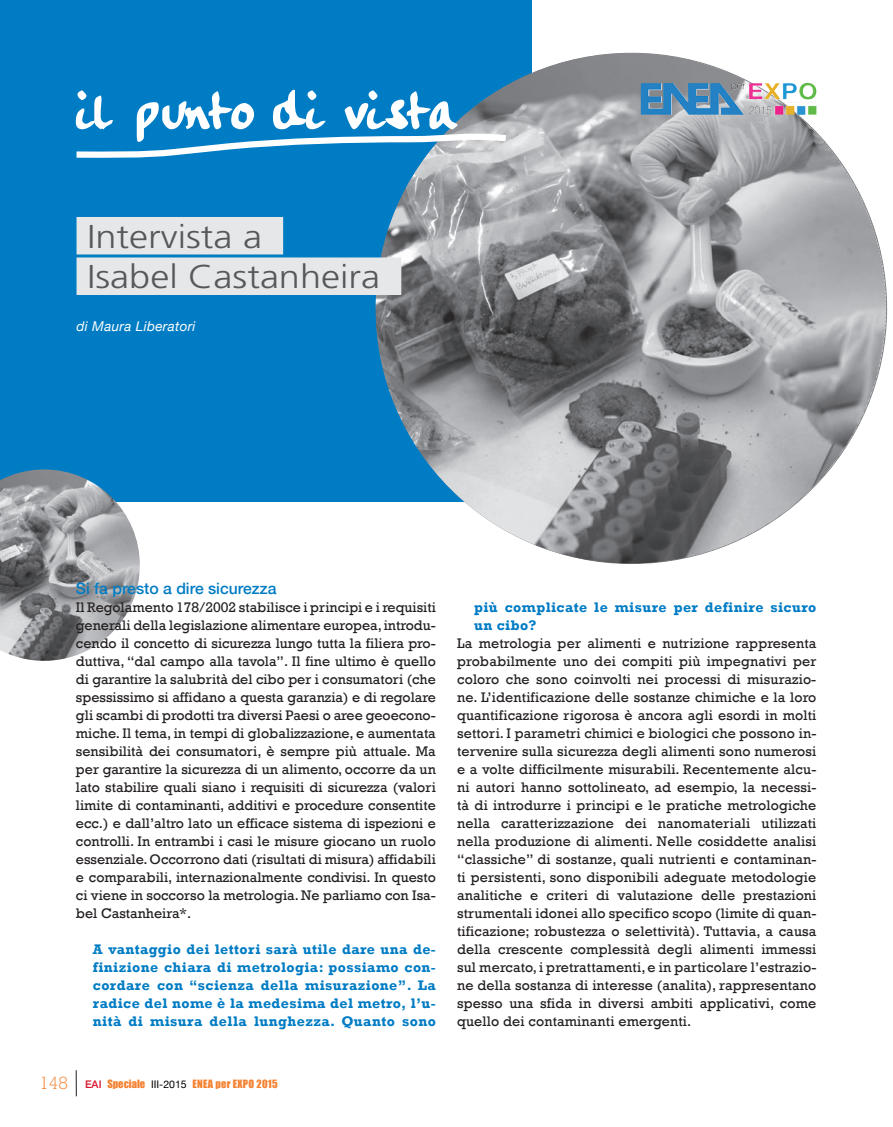
<style>
.page{position:relative;width:893px;height:1127px;background:#fff}
.page>*{position:absolute;margin:0;border:0;box-sizing:border-box;transform-origin:0 0}
.t1{font:70.5px "Handwriting Plain";color:#fff}
.t2{font:300 33px/40.5px "Frutiger";color:#57585a;scale:1.15 1}
.t3{font:500 15.75px "Helvetica Neue";color:#007cc4}
.t4{font:14.25px/18px "Rockwell";color:#231f20;text-align:justify}
.t5{font:700 14.25px/18px "Rockwell";letter-spacing:.03em;color:#007cc4}
.t6{font:italic 13.5px "Helvetica Neue";letter-spacing:.025em;color:#fff}
.t7{font:10.5px "Impact";letter-spacing:.025em;color:#f48232}
.s1{font-family:"Rockwell Std";font-weight:300;font-size:18px}
.s2{font-family:"Helvetica Neue";font-weight:500;color:#d7162e}
.s3{font-family:"Helvetica Neue";color:#000002}
</style>
<div class="page">
<svg style="left:76px;top:1070px;width:1px;height:26px"></svg>
<div style="left:0;top:0;width:531px;height:502px;background:#007cc4"></div>
<img style="left:376px;top:53px;width:510px;height:510px;border-radius:255px">
<svg style="left:76px;top:133px;width:437px;height:28px"></svg>
<div style="left:77px;top:217px;width:206px;height:37px;background:#e6e7e9"></div>
<div style="left:77px;top:257px;width:324px;height:38px;background:#e6e7e9"></div>
<img style="left:0;top:469px;width:140px;height:192px">
<img style="left:799px;top:83px;width:17px;height:17px">
<h1 class="t1" style="left:77px;top:57px;width:382px">il punto di vista</h1>
<h2 class="t2" style="left:87px;top:216px;width:256px">Intervista a<br>Isabel Castanheira</h2>
<p class="t6" style="left:77px;top:316px;width:121px">di Maura Liberatori</p>
<p class="t3" style="left:76px;top:576px;width:202px">Si fa presto a dire sicurezza</p>
<p class="t4" style="left:76px;top:598px;width:361px">Il Regolamento 178/2002 stabilisce i principi e i requisiti generali della legislazione alimentare europea, introdu&shy;cendo il concetto di sicurezza lungo tutta la filiera pro&shy;duttiva, “dal campo alla tavola”. Il fine ultimo è quello di garantire la salubrità del cibo per i consumatori (che spessissimo si affidano a questa garanzia) e di regolare gli scambi di prodotti tra diversi Paesi o aree geoecono&shy;miche. Il tema, in tempi di globalizzazione, e aumentata sensibilità dei consumatori, è sempre più attuale. Ma per garantire la sicurezza di un alimento, occorre da un lato stabilire quali siano i requisiti di sicurezza (valori limite di contaminanti, additivi e procedure consentite ecc.) e dall’altro lato un efficace sistema di ispezioni e controlli. In entrambi i casi le misure giocano un ruolo essenziale. Occorrono dati (risultati di misura) affidabili e comparabili, internazionalmente condivisi. In questo ci viene in soccorso la metrologia. Ne parliamo con Isa&shy;bel Castanheira*.</p>
<p class="t5" style="left:93px;top:940px;width:344px;text-align:justify">A vantaggio dei lettori sarà utile dare una de&shy;finizione chiara di metrologia: possiamo con&shy;cordare con “scienza della misurazione”. La radice del nome è la medesima del metro, l’u&shy;nità di misura della lunghezza. Quanto sono</p>
<p class="t7" style="left:39px;top:1076px;width:240px"><span class="s1">148</span> <span class="s2">EAI</span> Speciale <span class="s3">III-2015</span> ENEA per EXPO 2015</p>
<p class="t5" style="left:474px;top:598px;width:344px">più complicate le misure per definire sicuro un cibo?</p>
<p class="t4" style="left:457px;top:634px;width:361px">La metrologia per alimenti e nutrizione rappresenta probabilmente uno dei compiti più impegnativi per coloro che sono coinvolti nei processi di misurazio&shy;ne. L’identificazione delle sostanze chimiche e la loro quantificazione rigorosa è ancora agli esordi in molti settori. I parametri chimici e biologici che possono in&shy;tervenire sulla sicurezza degli alimenti sono numerosi e a volte difficilmente misurabili. Recentemente alcu&shy;ni autori hanno sottolineato, ad esempio, la necessi&shy;tà di introdurre i principi e le pratiche metrologiche nella caratterizzazione dei nanomateriali utilizzati nella produzione di alimenti. Nelle cosiddette analisi “classiche” di sostanze, quali nutrienti e contaminan&shy;ti persistenti, sono disponibili adeguate metodologie analitiche e criteri di valutazione delle prestazioni strumentali idonei allo specifico scopo (limite di quan&shy;tificazione; robustezza o selettività). Tuttavia, a causa della crescente complessità degli alimenti immessi sul mercato, i pretrattamenti, e in particolare l’estrazio&shy;ne della sostanza di interesse (analita), rappresentano spesso una sfida in diversi ambiti applicativi, come quello dei contaminanti emergenti.</p>
</div>
